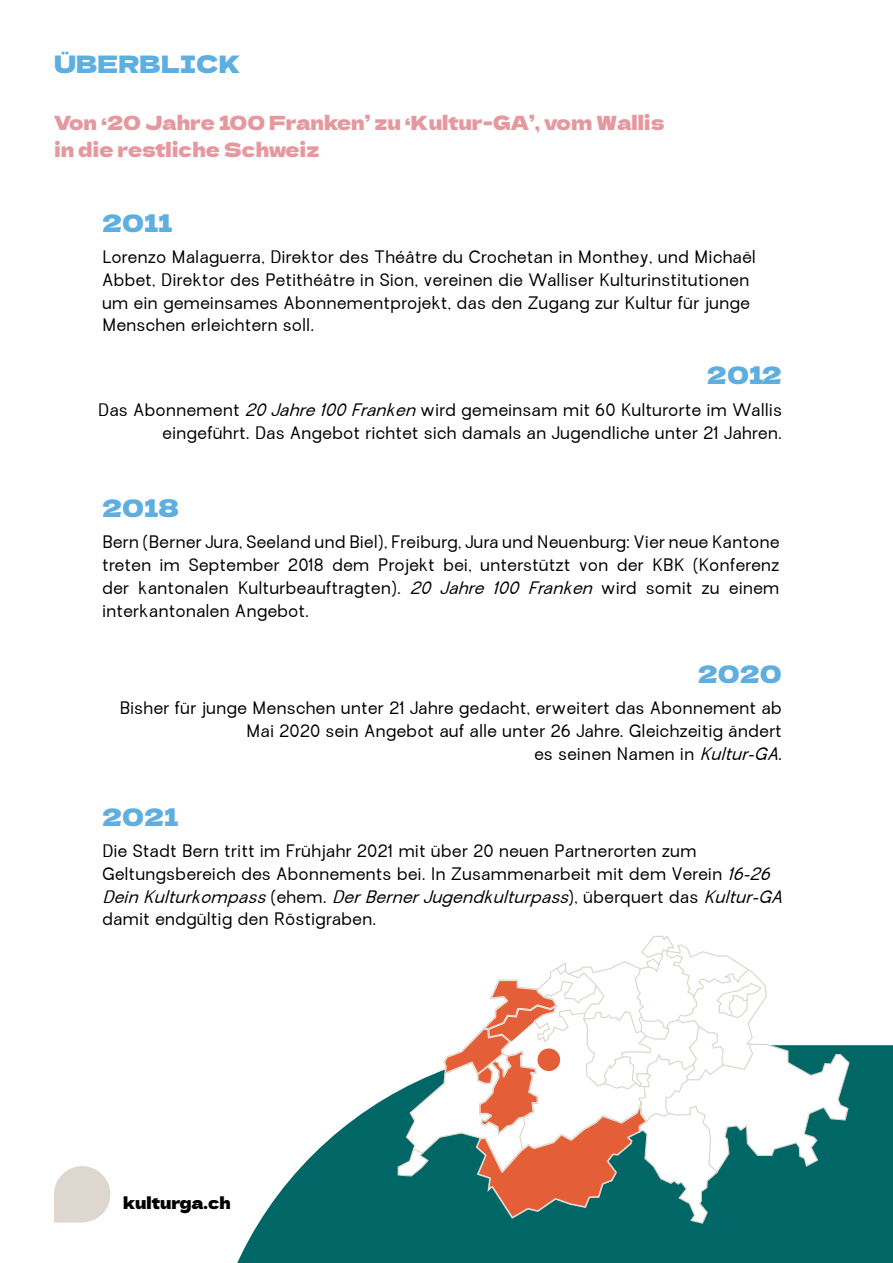
<style>
.page{position:relative;width:893px;height:1263px;background:#fff}
.page>*{position:absolute;margin:0;border:0;box-sizing:border-box;transform-origin:0 0}
.t1{font:24px "Dela Gothic One";color:#5eaee0}
.t2{font:19.5px/26.4px "Dela Gothic One";color:#e5999f}
.t3{font:16.5px/22.8px "Garute";color:#000;text-align:right}
.t4{font:16.2px "Dela Gothic One";color:#000}
.s1{font-style:italic}
</style>
<div class="page">
<svg style="left:237px;top:1045px;width:656px;height:218px;fill:#016766"></svg>
<svg style="left:397px;top:936px;width:453px;height:288px"></svg>
<svg style="left:398px;top:961px;width:247px;height:256px"></svg>
<svg style="left:54px;top:1166px;width:56px;height:56px"></svg>
<h1 class="t1" style="left:54px;top:46px;width:188px">ÜBERBLICK</h1>
<p class="t2" style="left:54px;top:109px;width:612px">Von ‘20 Jahre 100 Franken’ zu ‘Kultur-GA’, vom Wallis in die restliche Schweiz</p>
<h1 class="t1" style="left:102px;top:204px;width:72px">2011</h1>
<p class="t3" style="left:102px;top:246px;width:655px;text-align:left">Lorenzo Malaguerra, Direktor des Théâtre du Crochetan in Monthey, und Michaël Abbet, Direktor des Petithéâtre in Sion, vereinen die Walliser Kulturinstitutionen um ein gemeinsames Abonnementprojekt, das den Zugang zur Kultur für junge Menschen erleichtern soll.</p>
<h1 class="t1" style="left:707px;top:357px;width:76px">2012</h1>
<p class="t3" style="left:98px;top:398px;width:685px">Das Abonnement <span class="s1">20 Jahre 100 Franken</span> wird gemeinsam mit 60 Kulturorte im Wallis eingeführt. Das Angebot richtet sich damals an Jugendliche unter 21 Jahren.</p>
<h1 class="t1" style="left:102px;top:489px;width:79px">2018</h1>
<p class="t3" style="left:102px;top:531px;width:679px;text-align:justify">Bern (Berner Jura, Seeland und Biel), Freiburg, Jura und Neuenburg: Vier neue Kantone treten im September 2018 dem Projekt bei, unterstützt von der KBK (Konferenz der kantonalen Kulturbeauftragten). <span class="s1">20 Jahre 100 Franken</span> wird somit zu einem interkantonalen Angebot.</p>
<h1 class="t1" style="left:698px;top:655px;width:86px">2020</h1>
<p class="t3" style="left:119px;top:697px;width:664px">Bisher für junge Menschen unter 21 Jahre gedacht, erweitert das Abonnement ab<br>Mai 2020 sein Angebot auf alle unter 26 Jahre. Gleichzeitig ändert<br>es seinen Namen in <span class="s1">Kultur-GA</span>.</p>
<h1 class="t1" style="left:102px;top:798px;width:78px">2021</h1>
<p class="t3" style="left:102px;top:840px;width:682px;text-align:left">Die Stadt Bern tritt im Frühjahr 2021 mit über 20 neuen Partnerorten zum Geltungsbereich des Abonnements bei. In Zusammenarbeit mit dem Verein <span class="s1">16-26<br>Dein Kulturkompass</span> (ehem. <span class="s1">Der Berner Jugendkulturpass</span>), überquert das <span class="s1">Kultur-GA </span>damit endgültig den Röstigraben.</p>
<p class="t4" style="left:123px;top:1191px;width:109px">kulturga.ch</p>
</div>
